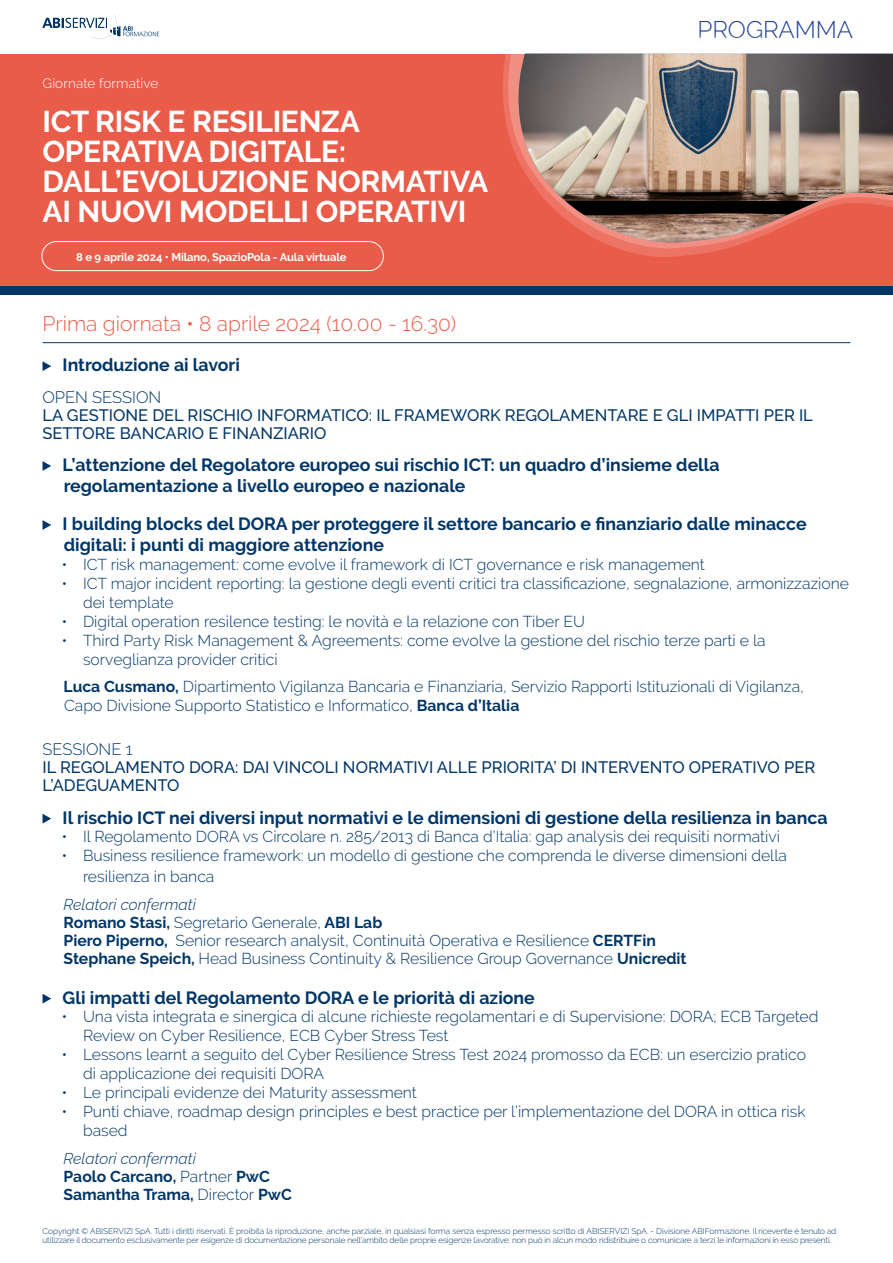
<style>
.page{position:relative;width:893px;height:1263px;background:#fff}
.page>*{position:absolute;margin:0;border:0;box-sizing:border-box;transform-origin:0 0}
.t1{font:700 30px/30px "Raleway";letter-spacing:-.01em;color:#fff}
.t2{font:300 24px "Raleway";color:#214091}
.t3{font:300 21px "Raleway";color:#ea5c4a}
.t4{font:700 17.7px/21.3px "Raleway";color:#003667}
.t5{font:500 16.5px/18px "Raleway";color:#003667}
.t6{font:300 16.5px "Raleway";color:#003667}
.t7{font:300 15.75px/18.9px "Raleway";color:#003667}
.t8{font:700 15.75px "Raleway";color:#003667}
.t9{font:italic 100 15.75px "Raleway";color:#003667}
.t10{font:300 13.5px "Raleway";letter-spacing:.01em;color:#fff}
.t11{font:700 11.25px "Raleway";letter-spacing:-.01em;color:#fff}
.t12{font:300 8.25px/9px "Raleway";letter-spacing:-.01em;color:#003667}
.s1{font-weight:700}
.s2{font-weight:300}
</style>
<div class="page">
<svg style="left:43px;top:15px;width:116px;height:24px"></svg>
<div style="left:0;top:54px;width:893px;height:238px;background:#ea5c4a"></div>
<svg style="left:525px;top:53px;width:368px;height:198px"></svg>
<svg style="left:503px;top:54px;width:390px;height:191px"></svg>
<img style="left:517px;top:54px;width:376px;height:190px">
<div style="left:0;top:286px;width:893px;height:8px;background:#003667"></div>
<div style="left:41px;top:241px;width:343px;height:30px;border:1px solid #fff;border-radius:15px"></div>
<svg style="left:43px;top:461px;width:8px;height:10px"></svg>
<svg style="left:43px;top:520px;width:8px;height:10px"></svg>
<svg style="left:43px;top:814px;width:8px;height:9px"></svg>
<svg style="left:43px;top:994px;width:8px;height:9px"></svg>
<svg style="left:43px;top:361px;width:8px;height:10px"></svg>
<hr style="left:43px;top:342px;width:807px;height:1px;background:#003667">
<p class="t10" style="left:43px;top:75px;width:117px">Giornate formative</p>
<p class="t1" style="left:43px;top:107px;width:447px">ICT RISK E RESILIENZA<br>OPERATIVA DIGITALE:<br>DALL’EVOLUZIONE NORMATIVA<br>AI NUOVI MODELLI OPERATIVI</p>
<p class="t11" style="left:76px;top:251px;width:272px">8 e 9 aprile 2024 • Milano, SpazioPola - Aula virtuale</p>
<p class="t3" style="left:43px;top:312px;width:415px">Prima giornata • 8 aprile 2024 (10.00 - 16.30)</p>
<h2 class="t2" style="left:697px;top:16px;width:157px">PROGRAMMA</h2>
<p class="t4" style="left:63px;top:354px;width:179px">Introduzione ai lavori</p>
<p class="t6" style="left:43px;top:387px;width:120px">OPEN SESSION</p>
<p class="t5" style="left:43px;top:406px;width:772px">LA GESTIONE DEL RISCHIO INFORMATICO: IL FRAMEWORK REGOLAMENTARE E GLI IMPATTI PER IL<br>SETTORE BANCARIO E FINANZIARIO</p>
<p class="t4" style="left:63px;top:454px;width:658px">L’attenzione del Regolatore europeo sui rischio ICT: un quadro d’insieme della regolamentazione a livello europeo e nazionale</p>
<p class="t4" style="left:63px;top:513px;width:745px">I building blocks del DORA per proteggere il settore bancario e finanziario dalle minacce digitali: i punti di maggiore attenzione</p>
<p class="t7" style="left:62px;top:555px;width:645px">• ICT risk management: come evolve il framework di ICT governance e risk management</p>
<p class="t7" style="left:83px;top:574px;width:767px;text-indent:-21px">• ICT major incident reporting: la gestione degli eventi critici tra classificazione, segnalazione, armonizzazione dei template</p>
<p class="t7" style="left:62px;top:612px;width:525px">• Digital operation resilence testing: le novità e la relazione con Tiber EU</p>
<p class="t7" style="left:83px;top:630px;width:684px;text-indent:-21px">• Third Party Risk Management &amp; Agreements: come evolve la gestione del rischio terze parti e la sorveglianza provider critici</p>
<p class="t7" style="left:64px;top:677px;width:742px"><span class="s1">Luca Cusmano,</span> Dipartimento Vigilanza Bancaria e Finanziaria, Servizio Rapporti Istituzionali di Vigilanza,<br>Capo Divisione Supporto Statistico e Informatico, <span class="s1">Banca d’Italia</span></p>
<p class="t6" style="left:43px;top:740px;width:91px">SESSIONE 1</p>
<p class="t5" style="left:43px;top:758px;width:774px">IL REGOLAMENTO DORA: DAI VINCOLI NORMATIVI ALLE PRIORITA’ DI INTERVENTO OPERATIVO PER<br>L’ADEGUAMENTO</p>
<p class="t4" style="left:63px;top:807px;width:766px">Il rischio ICT nei diversi input normativi e le dimensioni di gestione della resilienza in banca</p>
<p class="t7" style="left:62px;top:827px;width:720px">• Il Regolamento DORA vs Circolare n. 285/2013 di Banca d’Italia: gap analysis dei requisiti normativi</p>
<p class="t7" style="left:83px;top:845px;width:705px;line-height:21px;text-indent:-21px">• Business resilience framework: un modello di gestione che comprenda le diverse dimensioni della resilienza in banca</p>
<p class="t9" style="left:64px;top:892px;width:134px">Relatori confermati</p>
<p class="t7" style="left:64px;top:913px;width:320px"><span class="s1">Romano Stasi,</span> Segretario Generale, <span class="s1">ABI Lab</span></p>
<p class="t7" style="left:64px;top:931px;width:594px"><span class="s1">Piero Piperno,</span> Senior research analysit, Continuità Operativa e Resilience <span class="s1">CERTFin</span></p>
<p class="t7" style="left:64px;top:949px;width:625px"><span class="s1">Stephane Speich,</span> Head Business Continuity &amp; Resilience Group Governance <span class="s1">Unicredit</span></p>
<p class="t4" style="left:63px;top:987px;width:474px">Gli impatti del Regolamento DORA e le priorità di azione</p>
<p class="t7" style="left:83px;top:1007px;width:737px;text-indent:-21px">• Una vista integrata e sinergica di alcune richieste regolamentari e di Supervisione: DORA; ECB Targeted<br>Review on Cyber Resilience, ECB Cyber Stress Test</p>
<p class="t7" style="left:83px;top:1045px;width:724px;text-indent:-21px">• Lessons learnt a seguito del Cyber Resilience Stress Test 2024 promosso da ECB: un esercizio pratico di applicazione dei requisiti DORA</p>
<p class="t7" style="left:62px;top:1083px;width:357px">• Le principali evidenze dei Maturity assessment</p>
<p class="t7" style="left:83px;top:1102px;width:724px;text-indent:-21px">• Punti chiave, roadmap design principles e best practice per l’implementazione del DORA in ottica risk based</p>
<p class="t9" style="left:64px;top:1145px;width:134px">Relatori confermati</p>
<p class="t8" style="left:64px;top:1167px;width:208px">Paolo Carcano, <span class="s2">Partner</span> PwC</p>
<p class="t8" style="left:64px;top:1185px;width:230px">Samantha Trama, <span class="s2">Director</span> PwC</p>
<p class="t12" style="left:43px;top:1227px;width:795px">Copyright © ABISERVIZI SpA. Tutti i diritti riservati. È proibita la riproduzione, anche parziale, in qualsiasi forma senza espresso permesso scritto di ABISERVIZI SpA. - Divisione ABIFormazione. Il ricevente è tenuto ad utilizzare il documento esclusivamente per esigenze di documentazione personale nell’ambito delle proprie esigenze lavorative; non può in alcun modo ridistribuire o comunicare a terzi le informazioni in esso presenti.</p>
</div>
